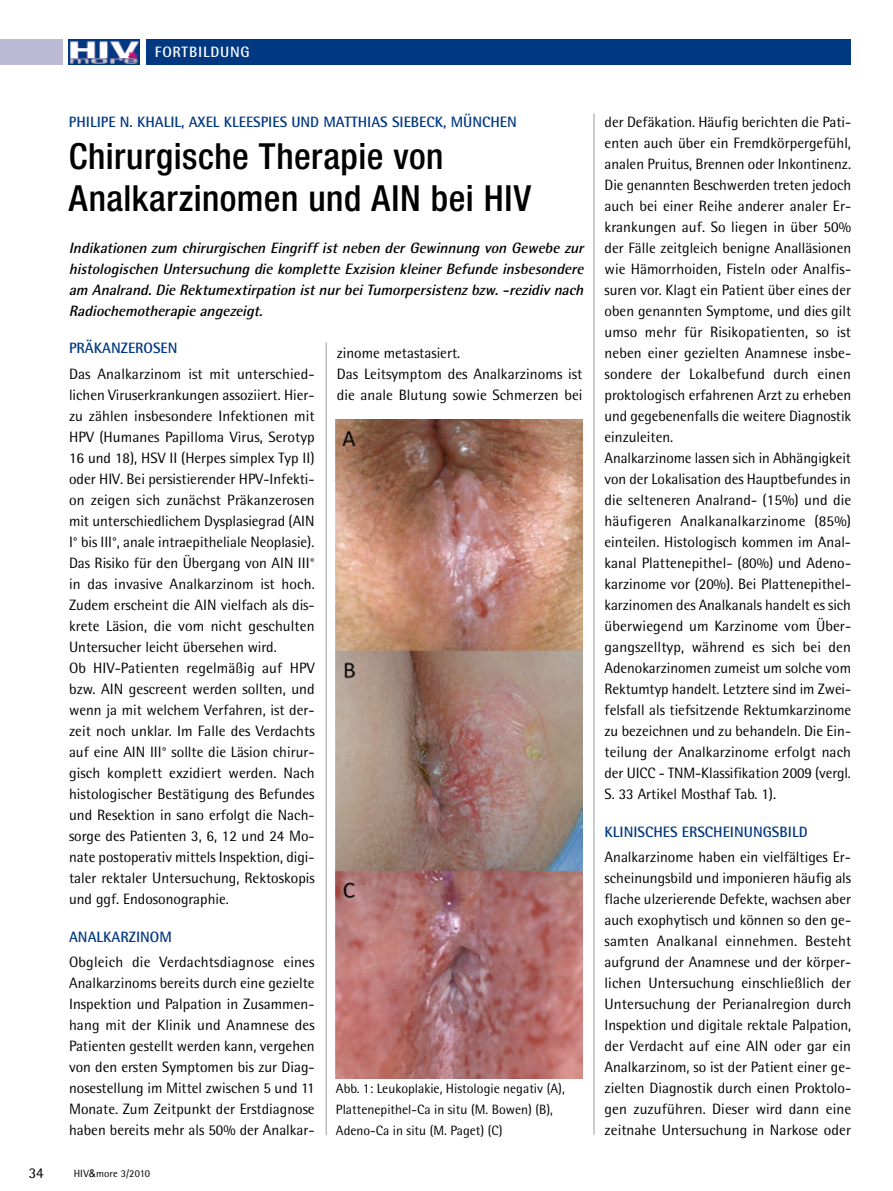
<style>
.page{position:relative;width:893px;height:1191px;background:#fff}
.page>*{position:absolute;margin:0;border:0;box-sizing:border-box;transform-origin:0 0}
.t1{font:500 condensed 36px/42px "Helvetica Neue";letter-spacing:.015em;color:#000}
.t2{font:15px/21px "Rotis Semi Sans Std";color:#000}
.t3{font:italic 700 15px/21px "Rotis Semi Sans Std";letter-spacing:.005em;color:#000;text-align:justify}
.t4{font:700 15px "Rotis Semi Sans Std";color:#003882}
.t5{font:700 15px "Rotis Semi Sans Std";letter-spacing:.05em;color:#fff}
.t6{font:13.5px/21px "Rotis Semi Sans Std";color:#000}
.t7{font:10.5px "Rotis Semi Sans Std";letter-spacing:.015em;color:#000}
.s1{font-family:"Arial"}
</style>
<div class="page">
<div style="left:146px;top:39px;width:704px;height:25px;background:#003882"></div>
<img style="left:69px;top:40px;width:70px;height:24px">
<div style="left:0;top:39px;width:62px;height:25px;background:#bdbad6"></div>
<hr style="left:326px;top:342px;width:1px;height:793px;background:#9c9e9f">
<hr style="left:594px;top:113px;width:1px;height:1021px;background:#9c9e9f">
<img style="left:336px;top:420px;width:247px;height:658px">
<p class="t5" style="left:155px;top:42px;width:96px">FORTBILDUNG</p>
<p class="t4" style="left:69px;top:112px;width:449px">PHILIPE N . KHALIL, AXEL KLEESPIES UND MATTHIAS SIEBECK, M ÜNCHEN</p>
<h1 class="t1" style="left:69px;top:135px;width:464px">Chirurgische Therapie von<br>Analkarzinomen und AIN bei HIV</h1>
<p class="t3" style="left:69px;top:237px;width:520px">Indikationen zum chirurgischen Eingriff ist neben der Gewinnung von Gewebe zur histologischen Untersuchung diekompletteExzision kleinerBefundeinsbesondere am Analrand.DieRektumextirpation istnurbeiTumorpersistenzbzw.-rezidivnach Radiochemotherapieangezeigt.</p>
<p class="t4" style="left:69px;top:339px;width:110px">PRÄKANZEROSEN</p>
<p class="t2" style="left:69px;top:363px;width:247px">Das Analkarzinom ist mit unterschied&shy;lichen Viruserkrankungen assoziiert. Hier&shy;zu zählen insbesondere Infektionen mit HPV (Humanes Papilloma Virus, Serotyp 16 und 18), HSV II (Herpes simplex Typ II) oder HIV. Bei persistierender HPV-Infekti&shy;on zeigen sich zunächst Präkanzerosen mit unterschiedlichem Dysplasiegrad (AIN I° bis III°, anale intraepitheliale Neoplasie).<br>Das Risiko für den Übergang von AIN III° in das invasive Analkarzinom ist hoch.<br>Zudem erscheint die AIN vielfach als dis&shy;krete Läsion, die vom nicht geschulten Untersucher leicht übersehen wird.<br>Ob HIV-Patienten regelmäßig auf HPV bzw. AIN gescreent werden sollten, und wenn ja mit welchem Verfahren, ist der&shy;zeit noch unklar. Im Falle des Verdachts auf eine AIN III° sollte die Läsion chirur&shy;gisch komplett exzidiert werden. Nach histologischer Bestätigung des Befundes und Resektion in sano erfolgt die Nach&shy;sorge des Patienten 3, 6, 12 und 24 Mo&shy;nate postoperativ mittels Inspektion, digi&shy;taler rektaler Untersuchung, Rektoskopis und ggf. Endosonographie.</p>
<p class="t4" style="left:69px;top:927px;width:104px">ANALKARZINOM</p>
<p class="t2" style="left:69px;top:951px;width:247px;text-align:justify">Obgleich die Verdachtsdiagnose eines Analkarzinoms bereits durch eine gezielte Inspektion und Palpation in Zusammen&shy;hang mit der Klinik und Anamnese des Patienten gestellt werden kann, vergehen von den ersten Symptomen bis zur Diag&shy;nosestellung im Mittel zwischen 5 und 11<br>Monate. Zum Zeitpunkt der Erstdiagnose haben bereits mehr als 50% der Analkar-</p>
<p class="t2" style="left:29px;top:1162px;width:17px">34</p>
<p class="t7" style="left:74px;top:1167px;width:78px">HIV<span class="s1">&amp;</span>more 3/2010</p>
<p class="t2" style="left:337px;top:342px;width:247px">zinome metastasiert.<br>Das Leitsymptom des Analkarzinoms ist die anale Blutung sowie Schmerzen bei</p>
<p class="t6" style="left:336px;top:1078px;width:230px">Abb. 1: Leukoplakie, Histologie negativ (A),<br>Plattenepithel-Ca in situ (M. Bowen) (B),<br>Adeno-Ca in situ (M. Paget) (C)</p>
<p class="t2" style="left:605px;top:111px;width:248px">der Defäkation. Häufig berichten die Pati&shy;enten auch über ein Fremdkörpergefühl, analen Pruitus, Brennen oder Inkontinenz.<br>Die genannten Beschwerden treten jedoch auch bei einer Reihe anderer analer Er&shy;krankungen auf. So liegen in über 50% der Fälle zeitgleich benigne Analläsionen wie Hämorrhoiden, Fisteln oder Analfis&shy;suren vor. Klagt ein Patient über eines der oben genannten Symptome, und dies gilt umso mehr für Risikopatienten, so ist neben einer gezielten Anamnese insbe&shy;sondere der Lokalbefund durch einen proktologisch erfahrenen Arzt zu erheben und gegebenenfalls die weitere Diagnostik einzuleiten.<br>Analkarzinome lassen sich in Abhängigkeit von der Lokalisation des Hauptbefundes in die selteneren Analrand- (15%) und die häufigeren Analkanalkarzinome (85%) einteilen. Histologisch kommen im Anal&shy;kanal Plattenepithel- (80%) und Adeno&shy;karzinome vor (20%). Bei Plattenepithel&shy;karzinomen des Analkanals handelt es sich überwiegend um Karzinome vom Über&shy;gangszelltyp, während es sich bei den Adenokarzinomen zumeist um solche vom Rektumtyp handelt. Letztere sind im Zwei&shy;felsfall als tiefsitzende Rektumkarzinome zu bezeichnen und zu behandeln. Die Ein&shy;teilung der Analkarzinome erfolgt nach der UICC - TNM-Klassifikation 2009 (vergl.<br>S. 33 Artikel Mosthaf Tab. 1).</p>
<p class="t4" style="left:605px;top:822px;width:205px">KLINISCHES ERSCHEINUNGSBILD</p>
<p class="t2" style="left:605px;top:846px;width:248px;text-align:justify">Analkarzinome haben ein vielfältiges Er&shy;scheinungsbild und imponieren häufig als flache ulzerierende Defekte, wachsen aber auch exophytisch und können so den ge&shy;samten Analkanal einnehmen. Besteht aufgrund der Anamnese und der körper&shy;lichen Untersuchung einschließlich der Untersuchung der Perianalregion durch Inspektion und digitale rektale Palpation, der Verdacht auf eine AIN oder gar ein Analkarzinom, so ist der Patient einer ge&shy;zielten Diagnostik durch einen Proktolo&shy;gen zuzuführen. Dieser wird dann eine zeitnahe Untersuchung in Narkose oder</p>
</div>
